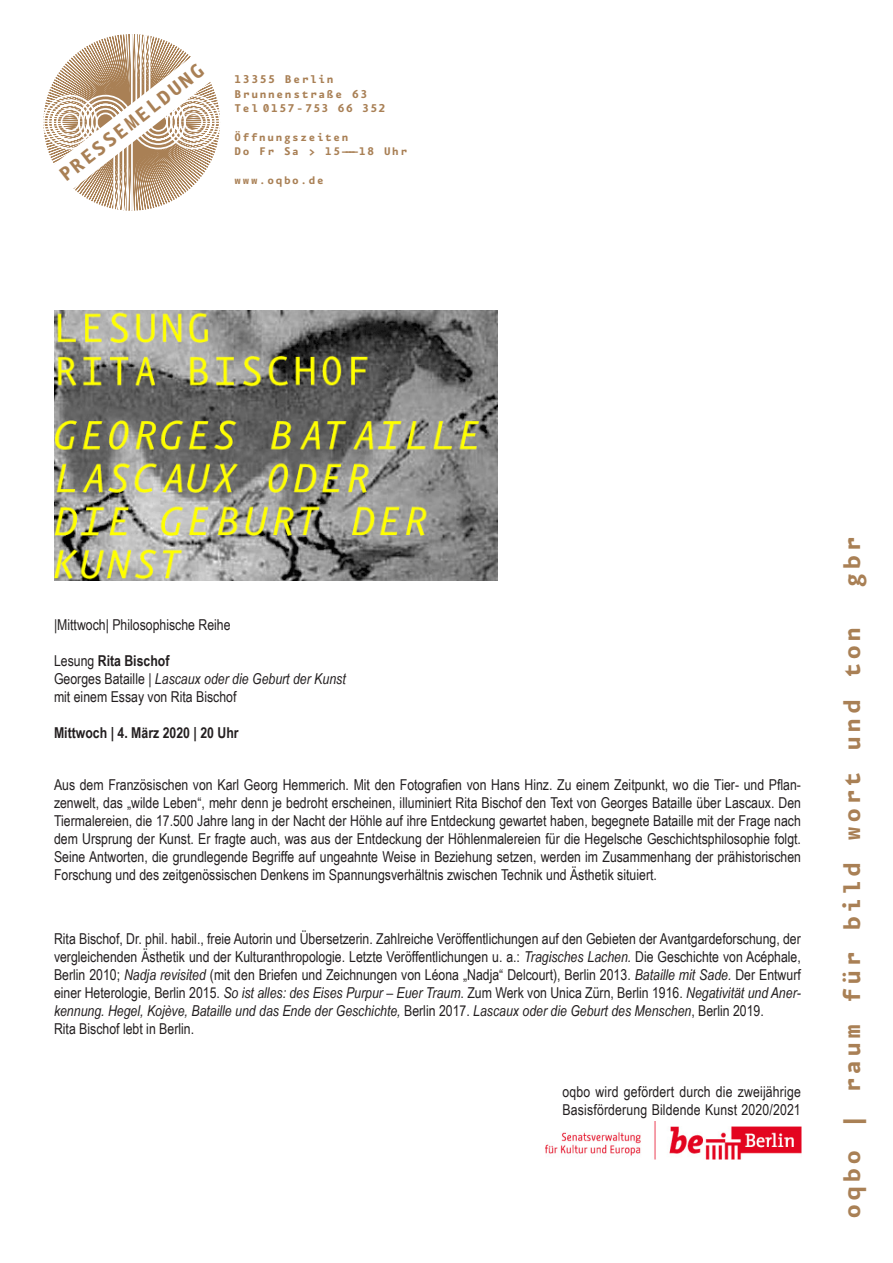
<style>
.page{position:relative;width:893px;height:1263px;background:#fff}
.page>*{position:absolute;margin:0;border:0;box-sizing:border-box;transform-origin:0 0}
.t1{font:700 29.1px "Eureka Mono CE";letter-spacing:.02em;color:#a98055}
.t2{font:700 23.85px "Eureka Mono CE";color:#a98055}
.t3{font:15px/18px "Arial Narrow";color:#231f20;text-align:justify}
.t4{font:italic 15px "Arial Narrow";color:#231f20}
.t5{font:700 15px "Arial Narrow";color:#231f20}
.t6{font:700 13.5px/14.7px "Eureka Mono CE";letter-spacing:.02em;color:#a98055}
.t7{font:700 13.35px/14.4px "Eureka Mono CE";letter-spacing:.02em;color:#a98055}
.s1{font-weight:400}
.s2{font-style:normal}
.s3{font-style:italic}
</style>
<div class="page">
<svg style="left:43px;top:34px;width:177px;height:177px"></svg>
<img style="left:54px;top:310px;width:444px;height:270px">
<img style="left:545px;top:1121px;width:256px;height:38px">
<p class="t2" style="left:53px;top:168px;width:181px;rotate:-38deg">PRESSEMELDUNG</p>
<p class="t6" style="left:234px;top:72px;width:154px">13355 Berlin<br>Brunnenstraße 63<br>Tel 0157-753 66 352</p>
<p class="t7" style="left:234px;top:130px;width:175px">Öffnungszeiten<br>Do Fr Sa &gt; 15————18 Uhr</p>
<p class="t7" style="left:234px;top:173px;width:92px">www.oqbo.de</p>
<p class="t3" style="left:54px;top:615px;width:178px">|Mittwoch| Philosophische Reihe</p>
<p class="t5" style="left:54px;top:649px;width:117px"><span class="s1">Lesung</span> Rita Bischof</p>
<p class="t4" style="left:54px;top:668px;width:293px"><span class="s2">Georges Bataille</span> | Lascaux oder die Geburt der Kunst</p>
<p class="t3" style="left:54px;top:687px;width:184px">mit einem Essay von Rita Bischof</p>
<p class="t5" style="left:54px;top:721px;width:186px">Mittwoch | 4. März 2020 | 20 Uhr</p>
<p class="t3" style="left:54px;top:775px;width:749px">Aus dem Französischen von Karl Georg Hemmerich. Mit den Fotografien von Hans Hinz. Zu einem Zeitpunkt, wo die Tier- und Pflan&shy;zenwelt, das „wilde Leben“, mehr denn je bedroht erscheinen, illuminiert Rita Bischof den Text von Georges Bataille über Lascaux. Den Tiermalereien, die 17.500 Jahre lang in der Nacht der Höhle auf ihre Entdeckung gewartet haben, begegnete Bataille mit der Frage nach dem Ursprung der Kunst. Er fragte auch, was aus der Entdeckung der Höhlenmalereien für die Hegelsche Geschichtsphilosophie folgt.<br>Seine Antworten, die grundlegende Begriffe auf ungeahnte Weise in Beziehung setzen, werden im Zusammenhang der prähistorischen Forschung und des zeitgenössischen Denkens im Spannungsverhältnis zwischen Technik und Ästhetik situiert.</p>
<p class="t3" style="left:54px;top:929px;width:748px">Rita Bischof, Dr. phil. habil., freie Autorin und Übersetzerin. Zahlreiche Veröffentlichungen auf den Gebieten der Avantgardeforschung, der vergleichenden Ästhetik und der Kulturanthropologie. Letzte Veröffentlichungen u. a.: <span class="s3">Tragisches Lachen.</span> Die Geschichte von Acéphale, Berlin 2010; <span class="s3">Nadja revisited</span> (mit den Briefen und Zeichnungen von Léona „Nadja“ Delcourt), Berlin 2013. <span class="s3">Bataille mit Sade.</span> Der Entwurf einer Heterologie, Berlin 2015. <span class="s3">So ist alles: des Eises Purpur – Euer Traum</span>. Zum Werk von Unica Zürn, Berlin 1916. <span class="s3">Negativität und Aner&shy;kennung. Hegel, Kojève, Bataille und das Ende der Geschichte,</span> Berlin 2017. <span class="s3">Lascaux oder die Geburt des Menschen</span>, Berlin 2019.</p>
<p class="t3" style="left:54px;top:1019px;width:142px">Rita Bischof lebt in Berlin.</p>
<p class="t3" style="left:563px;top:1082px;width:240px">oqbo wird gefördert durch die zweijährige</p>
<p class="t3" style="left:563px;top:1100px;width:240px">Basisförderung Bildende Kunst 2020/2021</p>
<p class="t1" style="left:837px;top:589px;width:55px;rotate:-90deg">gbr</p>
<p class="t1" style="left:837px;top:1220px;width:596px;rotate:-90deg">oqbo | raum für bild wort und ton</p>
</div>
